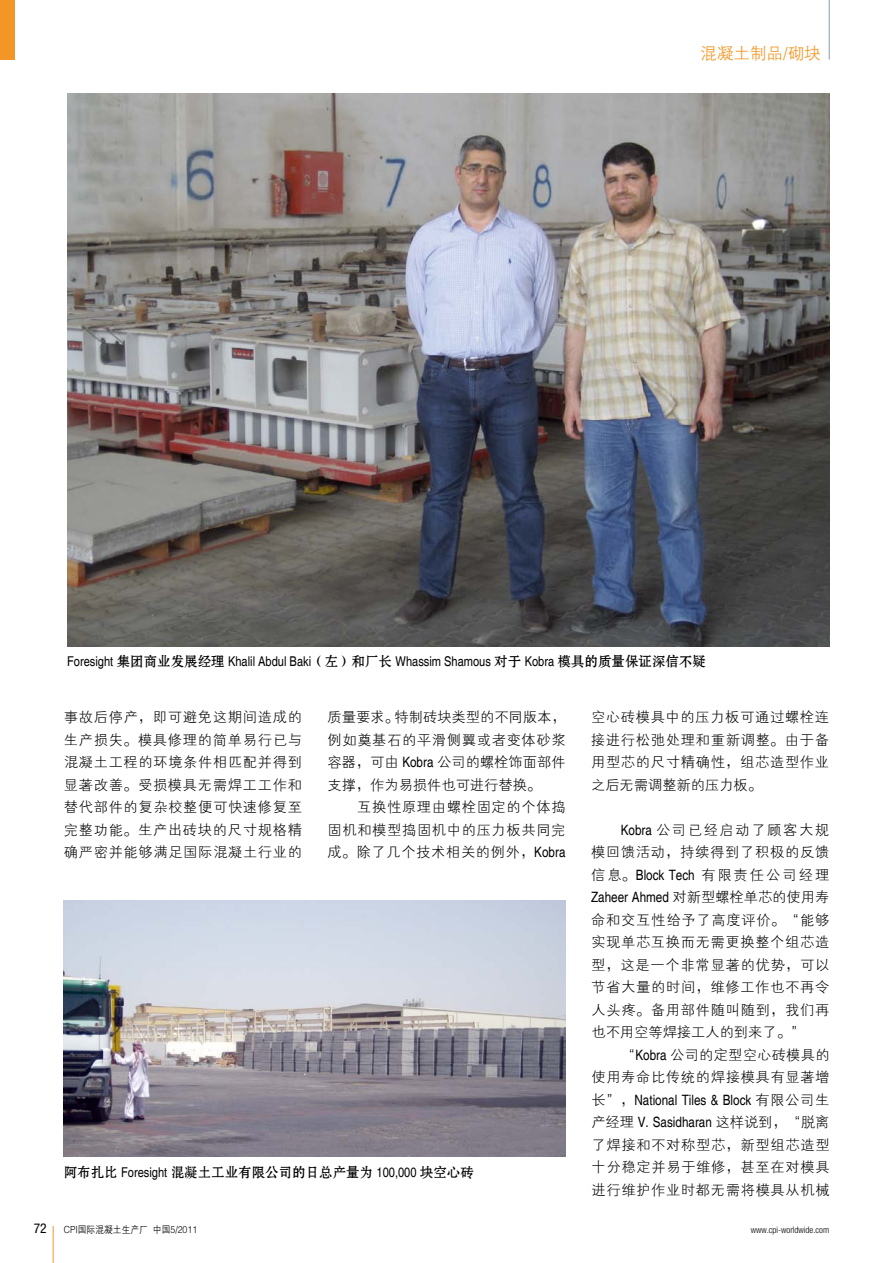
<style>
.page{position:relative;width:893px;height:1263px;background:#fff}
.page>*{position:absolute;margin:0;border:0;box-sizing:border-box;transform-origin:0 0}
.t1{font:16.5px "FZZDXJW GB1 0";color:#f39827}
.t2{font:14.25px/22.5px "FZXH1 JW GB1 0";letter-spacing:.045em;color:#000;text-align:justify}
.t3{font:condensed 14.25px/22.5px "Helvetica";color:#000}
.t4{font:condensed 13.5px "Helvetica";color:#000}
.t5{font:13.5px "FZSHJW GB1 0";color:#000}
.t6{font:condensed 13.5px "Helvetica Neue LT Pro";color:#000}
.t7{font:9.75px "FZZDXJW GB1 0";color:#000;scale:.9 1}
.t8{font:300 condensed 9px "Helvetica Neue LT Pro";color:#000}
.s1{font-family:"FZSHJW GB1 0";font-stretch:normal}
.s2{font-family:"Helvetica";font-stretch:condensed}
.s3{font-family:"FZXH1 JW GB1 0";font-stretch:normal}
</style>
<div class="page">
<hr style="left:53px;top:1226px;width:1px;height:37px;background:#f39627">
<hr style="left:829px;top:0;width:1px;height:60px;background:#849ca8">
<div style="left:0;top:0;width:15px;height:60px;background:#f39627"></div>
<img style="left:67px;top:94px;width:762px;height:552px">
<img style="left:64px;top:900px;width:502px;height:257px">
<p class="t1" style="left:701px;top:44px;width:122px">混凝土制品/砌块</p>
<p class="t4" style="left:67px;top:653px;width:640px">Foresight <span class="s1">集团商业发展经理</span> Khalil Abdul Baki<span class="s1">（左）和厂长</span> Whassim Shamous <span class="s1">对于</span> Kobra <span class="s1">模具的质量保证深信不疑</span></p>
<p class="t2" style="left:64px;top:706px;width:240px">事故后停产，即可避免这期间造成的生产损失。模具修理的简单易行已与混凝土工程的环境条件相匹配并得到显著改善。受损模具无需焊工工作和替代部件的复杂校整便可快速修复至完整功能。生产出砖块的尺寸规格精确严密并能够满足国际混凝土行业的</p>
<p class="t2" style="left:327px;top:706px;width:240px">质量要求。特制砖块类型的不同版本，例如奠基石的平滑侧翼或者变体砂浆容器，可由 <span class="s2">Kobra</span> 公司的螺栓饰面部件支撑，作为易损件也可进行替换。</p>
<p class="t2" style="left:327px;top:796px;width:240px;text-indent:30px">互换性原理由螺栓固定的个体捣固机和模型捣固机中的压力板共同完成。除了几个技术相关的例外，<span class="s2">Kobra</span></p>
<p class="t5" style="left:64px;top:1165px;width:412px">阿布扎比 <span class="s2">Foresight</span> 混凝土工业有限公司的日总产量为 <span class="s2">100,000</span> 块空心砖</p>
<p class="t2" style="left:591px;top:706px;width:240px">空心砖模具中的压力板可通过螺栓连接进行松弛处理和重新调整。由于备用型芯的尺寸精确性，组芯造型作业之后无需调整新的压力板。</p>
<p class="t2" style="left:591px;top:819px;width:240px;text-indent:30px"><span class="s2">Kobra</span> 公司已经启动了顾客大规模回馈活动，持续得到了积极的反馈信息。<span class="s2">Block Tech</span> 有限责任公司经理</p>
<p class="t3" style="left:591px;top:886px;width:240px">Zaheer Ahmed <span class="s3">对新型螺栓单芯的使用寿</span></p>
<p class="t2" style="left:591px;top:909px;width:240px">命和交互性给予了高度评价。“能够实现单芯互换而无需更换整个组芯造型，这是一个非常显著的优势，可以节省大量的时间，维修工作也不再令人头疼。备用部件随叫随到，我们再也不用空等焊接工人的到来了。”</p>
<p class="t2" style="left:591px;top:1044px;width:240px;text-align:right">“<span class="s2">Kobra</span> 公司的定型空心砖模具的<br>使用寿命比传统的焊接模具有显著增</p>
<p class="t3" style="left:591px;top:1088px;width:240px"><span class="s3">长”，</span>National Tiles &amp; Block <span class="s3">有限公司生产经理</span> V. Sasidharan <span class="s3">这样说到，“脱离</span></p>
<p class="t2" style="left:591px;top:1134px;width:240px">了焊接和不对称型芯，新型组芯造型十分稳定并易于维修，甚至在对模具进行维护作业时都无需将模具从机械</p>
<p class="t6" style="left:34px;top:1220px;width:14px">72</p>
<p class="t7" style="left:64px;top:1224px;width:150px">CPI国际混凝土生产厂 中国5/2011</p>
<p class="t8" style="left:751px;top:1225px;width:80px">www.cpi-worldwide.com</p>
</div>
